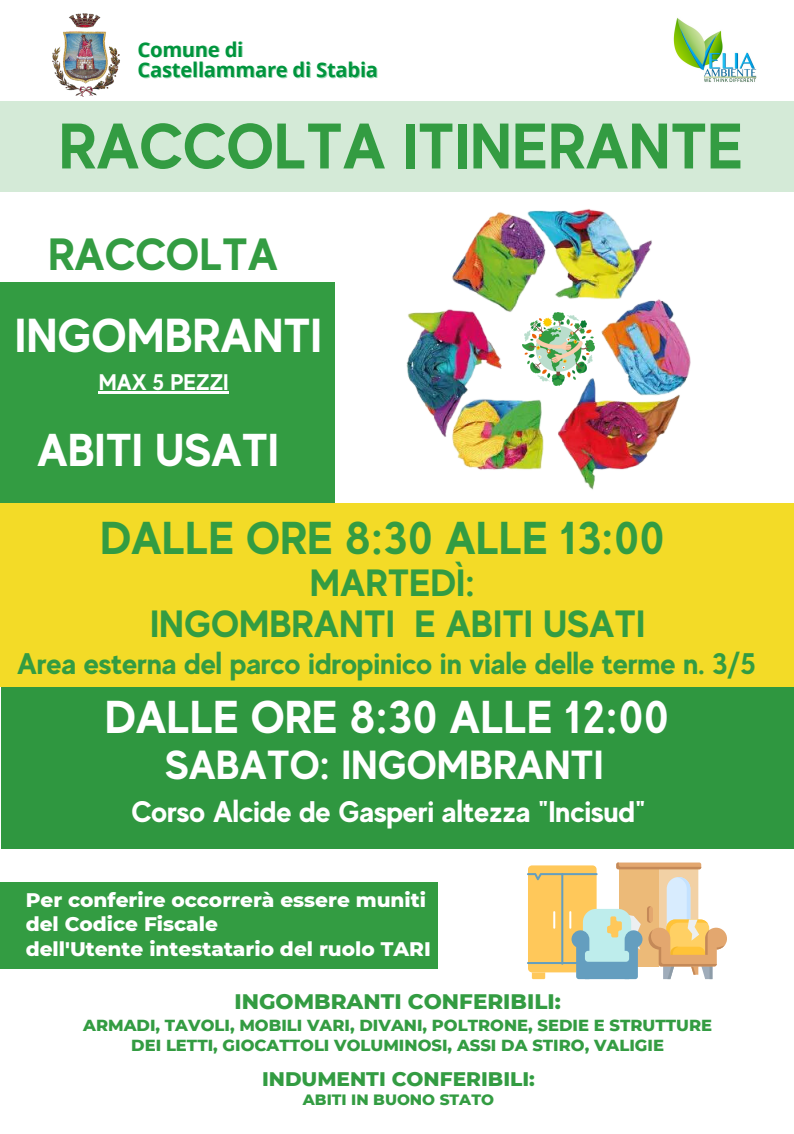
<style>
.page{position:relative;width:794px;height:1134px;background:#fff}
.page>*{position:absolute;margin:0;border:0;box-sizing:border-box;transform-origin:0 0}
.t1{font:700 64.16px "MADE Evolve Sans";color:#339c42}
.t2{font:700 47.56px "MADE Evolve Sans";color:#fff}
.t3{font:700 46px "MADE Evolve Sans";color:#339c42}
.t4{font:700 46px "MADE Evolve Sans";color:#fff}
.t5{font:700 45.96px "MADE Evolve Sans";color:#fff}
.t6{font:700 45.12px "MADE Evolve Sans";color:#339c42}
.t7{font:700 40.56px "MADE Evolve Sans";color:#fff}
.t8{font:700 37.88px "MADE Evolve Sans";color:#339c42}
.t9{font:700 29.76px "MADE Evolve Sans";color:#339c42}
.t10{font:700 29.76px "MADE Evolve Sans";color:#fff}
.t11{font:700 22.56px "MADE Evolve Sans";color:#fff}
.t12{font:800 21.44px "Montserrat";color:#339c42}
.t13{font:700 20.16px "Open Sans";letter-spacing:-.01em;color:#00953d}
.t14{font:800 20.08px/24.6px "Montserrat";color:#fff}
.t15{font:800 20.08px "Montserrat";color:#339c42}
.t16{font:800 16.32px/19.9px "Montserrat";color:#339c42;text-align:center}
.t17{font:800 15.28px "Montserrat";color:#339c42}
</style>
<div class="page">
<img style="left:673px;top:18px;width:84px;height:64px">
<div style="left:0;top:101px;width:794px;height:90px;background:#d4ead7"></div>
<div style="left:0;top:282px;width:335px;height:220px;background:#339c42"></div>
<div style="left:0;top:882px;width:437px;height:87px;background:#339c42"></div>
<img style="left:52px;top:13px;width:68px;height:84px">
<div style="left:1px;top:680px;width:793px;height:169px;background:#2f9740"></div>
<div style="left:0;top:503px;width:794px;height:184px;background:#f3db27"></div>
<img style="left:406px;top:209px;width:285px;height:281px">
<svg style="left:527px;top:863px;width:200px;height:116px"></svg>
<hr style="left:99px;top:392px;width:130px;height:2px;background:#fff">
<p class="t13" style="left:137px;top:35px;width:107px">Comune di</p>
<p class="t13" style="left:137px;top:55px;width:242px">Castellammare di Stabia</p>
<p class="t1" style="left:59px;top:108px;width:686px">RACCOLTA ITINERANTE</p>
<p class="t6" style="left:48px;top:228px;width:231px">RACCOLTA</p>
<p class="t2" style="left:15px;top:307px;width:309px">INGOMBRANTI</p>
<p class="t11" style="left:99px;top:369px;width:131px">MAX 5 PEZZI</p>
<p class="t5" style="left:37px;top:423px;width:244px">ABITI USATI</p>
<p class="t3" style="left:100px;top:511px;width:566px">DALLE ORE 8:30 ALLE 13:00</p>
<p class="t8" style="left:310px;top:560px;width:167px">MARTEDÌ:</p>
<p class="t8" style="left:150px;top:602px;width:497px">INGOMBRANTI E ABITI USATI</p>
<p class="t9" style="left:17px;top:646px;width:740px">Area esterna del parco idropinico in viale delle terme n. 3/5</p>
<p class="t4" style="left:105px;top:690px;width:566px">DALLE ORE 8:30 ALLE 12:00</p>
<p class="t7" style="left:165px;top:741px;width:440px">SABATO: INGOMBRANTI</p>
<p class="t10" style="left:131px;top:794px;width:515px">Corso Alcide de Gasperi altezza "Incisud"</p>
<p class="t14" style="left:26px;top:887px;width:402px">Per conferire occorrerà essere muniti del Codice Fiscale</p>
<p class="t14" style="left:26px;top:936px;width:407px">dell'Utente intestatario del ruolo TARI</p>
<p class="t12" style="left:234px;top:988px;width:328px">INGOMBRANTI CONFERIBILI:</p>
<p class="t16" style="left:83px;top:1015px;width:630px">ARMADI, TAVOLI, MOBILI VARI, DIVANI, POLTRONE, SEDIE E STRUTTURE<br>DEI LETTI, GIOCATTOLI VOLUMINOSI, ASSI DA STIRO, VALIGIE</p>
<p class="t15" style="left:262px;top:1066px;width:274px">INDUMENTI CONFERIBILI:</p>
<p class="t17" style="left:303px;top:1091px;width:193px">ABITI IN BUONO STATO</p>
</div>
